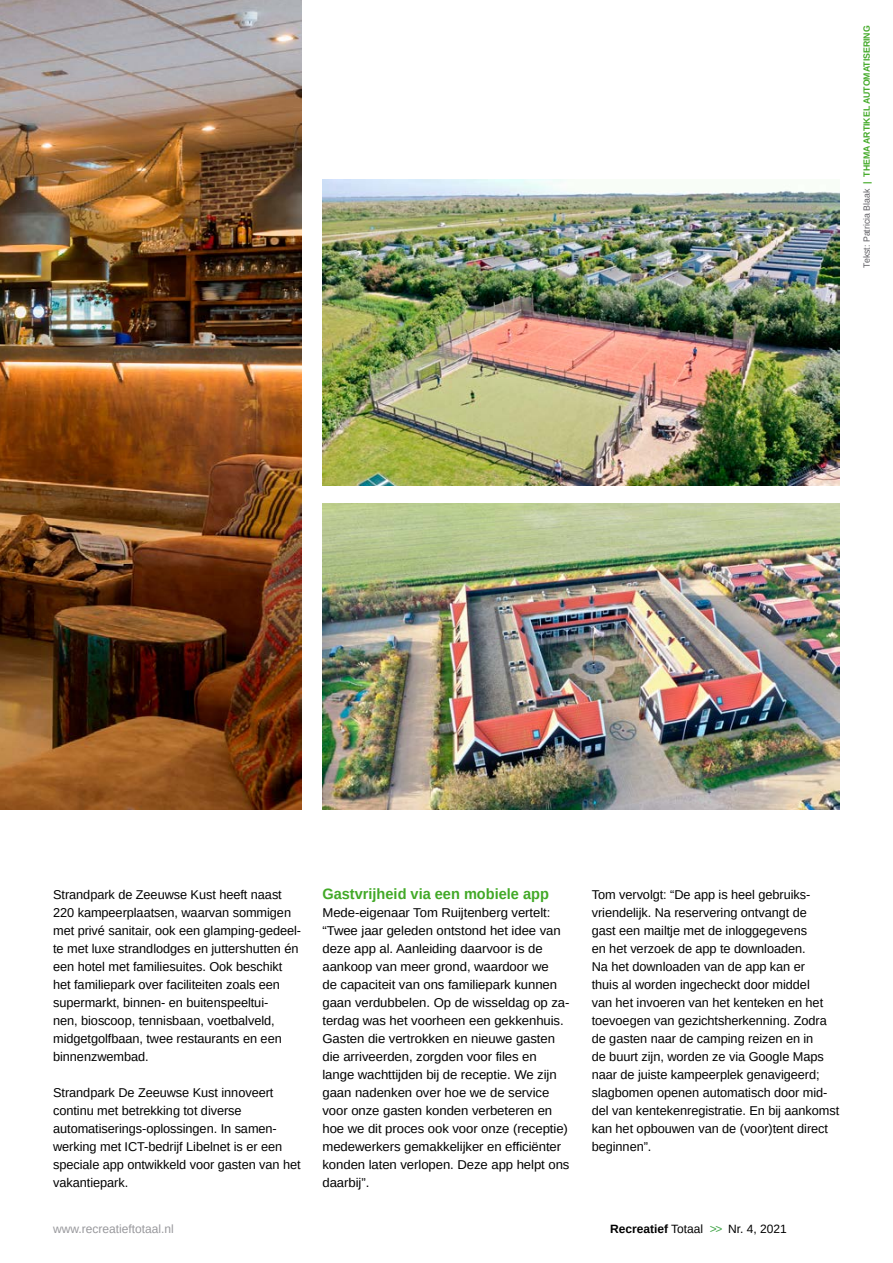
<style>
.page{position:relative;width:893px;height:1263px;background:#fff}
.page>*{position:absolute;margin:0;border:0;box-sizing:border-box;transform-origin:0 0}
.t1{font:700 15px "Arimo";color:#42a927}
.t2{font:12.75px/18px "Arimo";letter-spacing:-.005em;color:#000}
.t3{font:12px "Arimo";color:#000}
.t4{font:12px "Arimo";color:#98989c}
.t5{font:700 9px "Arimo";color:#42a927}
.s1{font-weight:400;color:#5c5b60}
.s2{font-weight:700}
.s3{color:#41a548}
</style>
<div class="page">
<img style="left:0;top:0;width:301px;height:809px">
<img style="left:322px;top:179px;width:518px;height:306px">
<img style="left:322px;top:503px;width:518px;height:306px">
<p class="t5" style="left:860px;top:267px;width:244px;rotate:-90deg"><span class="s1">Tekst: Patricia Blaak</span> | THEMA ARTIKEL AUTOMATISERING</p>
<p class="t2" style="left:53px;top:886px;width:249px">Strandpark de Zeeuwse Kust heeft naast 220 kampeerplaatsen, waarvan sommigen met privé sanitair, ook een glamping-gedeel&shy;te met luxe strandlodges en juttershutten én een hotel met familiesuites. Ook beschikt het familiepark over faciliteiten zoals een supermarkt, binnen- en buitenspeeltui-<br>nen, bioscoop, tennisbaan, voetbalveld, midgetgolfbaan, twee restaurants en een binnenzwembad.</p>
<p class="t2" style="left:53px;top:1084px;width:249px">Strandpark De Zeeuwse Kust innoveert continu met betrekking tot diverse automatiserings-oplossingen. In samen&shy;werking met ICT-bedrijf Libelnet is er een speciale app ontwikkeld voor gasten van het vakantiepark.</p>
<p class="t1" style="left:322px;top:884px;width:228px">Gastvrijheid via een mobiele app</p>
<p class="t2" style="left:322px;top:904px;width:249px">Mede-eigenaar Tom Ruijtenberg vertelt: “Twee jaar geleden ontstond het idee van deze app al. Aanleiding daarvoor is de aankoop van meer grond, waardoor we<br>de capaciteit van ons familiepark kunnen gaan verdubbelen. Op de wisseldag op za&shy;terdag was het voorheen een gekkenhuis.<br>Gasten die vertrokken en nieuwe gasten die arriveerden, zorgden voor files en lange wachttijden bij de receptie. We zijn gaan nadenken over hoe we de service voor onze gasten konden verbeteren en hoe we dit proces ook voor onze (receptie) medewerkers gemakkelijker en efficiënter konden laten verlopen. Deze app helpt ons daarbij”.</p>
<p class="t2" style="left:592px;top:886px;width:249px">Tom vervolgt: “De app is heel gebruiks&shy;vriendelijk. Na reservering ontvangt de<br>gast een mailtje met de inloggegevens<br>en het verzoek de app te downloaden.<br>Na het downloaden van de app kan er<br>thuis al worden ingecheckt door middel<br>van het invoeren van het kenteken en het toevoegen van gezichtsherkenning. Zodra de gasten naar de camping reizen en in<br>de buurt zijn, worden ze via Google Maps naar de juiste kampeerplek genavigeerd; slagbomen openen automatisch door mid&shy;del van kentekenregistratie. En bij aankomst kan het opbouwen van de (voor)tent direct beginnen”.</p>
<p class="t4" style="left:53px;top:1221px;width:122px">www.recreatieftotaal.nl</p>
<p class="t3" style="left:610px;top:1221px;width:178px"><span class="s2">Recreatief</span> Totaal <span class="s3">&gt;&gt;</span> Nr. 4, 2021</p>
</div>
